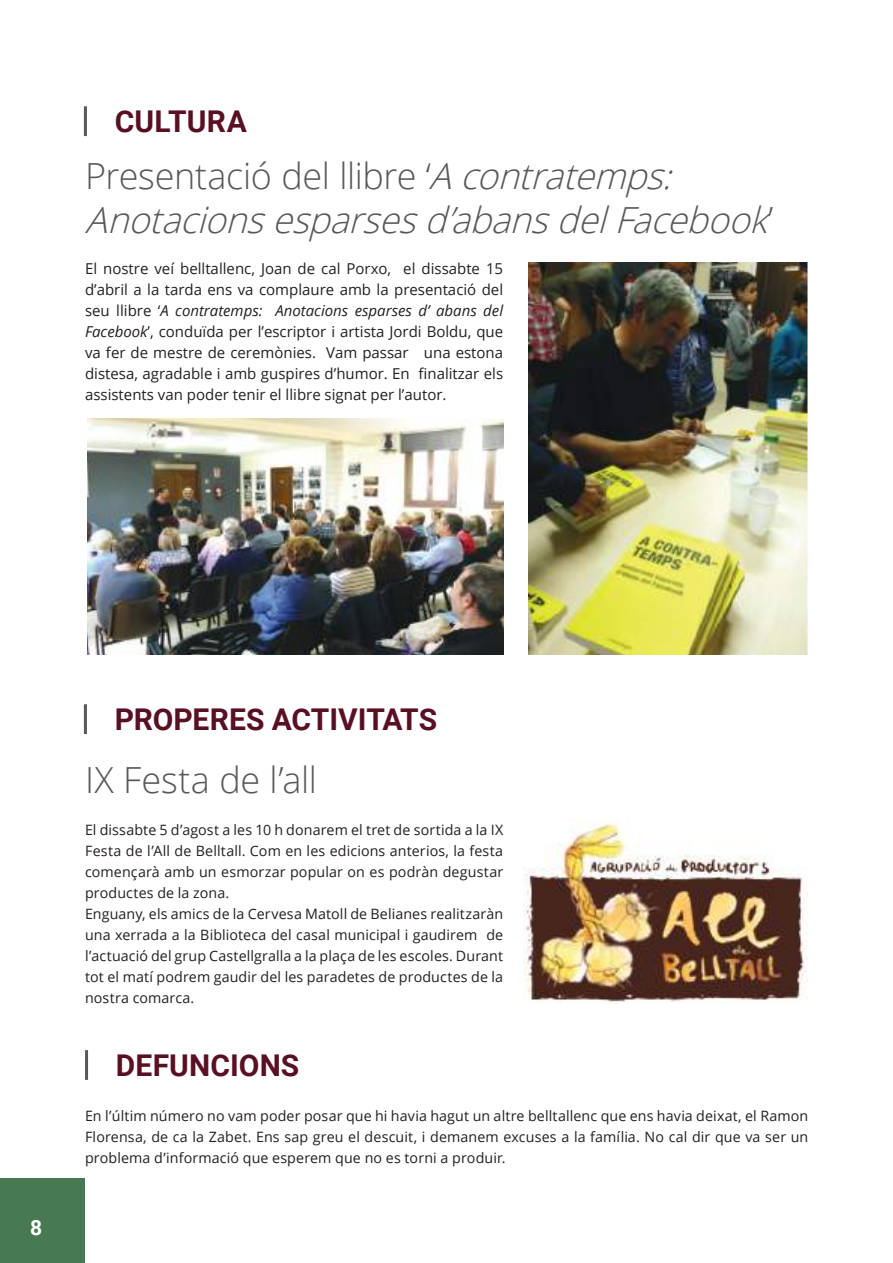
<style>
.page{position:relative;width:893px;height:1263px;background:#fff}
.page>*{position:absolute;margin:0;border:0;box-sizing:border-box;transform-origin:0 0}
.t1{font:italic 300 36px/43.2px "Open Sans";color:#5a5758}
.t2{font:300 36px "Open Sans";color:#5a5758}
.t3{font:700 30px "Roboto";color:#5a1023}
.t4{font:700 21px "Roboto";color:#fff}
.t5{font:15px/21px "Open Sans";color:#241f1f;text-align:justify}
.t6{font:14.25px/21px "Open Sans";letter-spacing:.01em;color:#241f1f;text-align:justify}
.s1{font-style:normal}
.s2{font-style:italic}
</style>
<div class="page">
<div style="left:0;top:1178px;width:85px;height:85px;background:#477a52"></div>
<hr style="left:84px;top:106px;width:3px;height:30px;background:#5a5758">
<img style="left:88px;top:419px;width:415px;height:235px">
<img style="left:529px;top:262px;width:279px;height:392px">
<hr style="left:85px;top:1050px;width:3px;height:30px;background:#5a5758">
<hr style="left:84px;top:704px;width:3px;height:30px;background:#5a5758">
<img style="left:523px;top:819px;width:283px;height:184px">
<h2 class="t3" style="left:115px;top:101px;width:134px">CULTURA</h2>
<h1 class="t1" style="left:85px;top:154px;width:696px"><span class="s1">Presentació del llibre ‘</span>Acontratemps:<br>Anotacionsesparsesd’abansdelFacebook<span class="s1">’</span></h1>
<p class="t5" style="left:85px;top:258px;width:420px">El nostre veí belltallenc, Joan de cal Porxo, el dissabte 15 d’abril a la tarda ens va complaure amb la presentació del seu llibre ‘<span class="s2">A contratemps: Anotacions esparses d’ abans del Facebook</span>’, conduïda per l’escriptor i artista Jordi Boldu, que va fer de mestre de ceremònies. Vam passar una estona distesa, agradable i amb guspires d’humor. En finalitzar els assistents van poder tenir el llibre signat per l’autor.</p>
<h3 class="t4" style="left:30px;top:1212px;width:14px">8</h3>
<h2 class="t3" style="left:115px;top:699px;width:324px">PROPERES ACTIVITATS</h2>
<h1 class="t2" style="left:85px;top:755px;width:233px">IX Festa de l’all</h1>
<p class="t6" style="left:85px;top:819px;width:420px;text-align:left">El dissabte 5 d’agost a les 10 h donarem el tret de sortida a la IX Festa de l’All de Belltall. Com en les edicions anterios, la festa començarà amb un esmorzar popular on es podràn degustar productes de la zona.<br>Enguany, els amics de la Cervesa Matoll de Belianes realitzaràn una xerrada a la Biblioteca del casal municipal i gaudirem de l’actuació del grup Castellgralla a la plaça de les escoles. Durant tot el matí podrem gaudir del les paradetes de productes de la nostra comarca.</p>
<h2 class="t3" style="left:116px;top:1044px;width:185px">DEFUNCIONS</h2>
<p class="t6" style="left:85px;top:1105px;width:725px">En l’últim número no vam poder posar que hi havia hagut un altre belltallenc que ens havia deixat, el Ramon Florensa, de ca la Zabet. Ens sap greu el descuit, i demanem excuses a la família. No cal dir que va ser un problema d’informació que esperem que no es torni a produir.</p>
</div>
